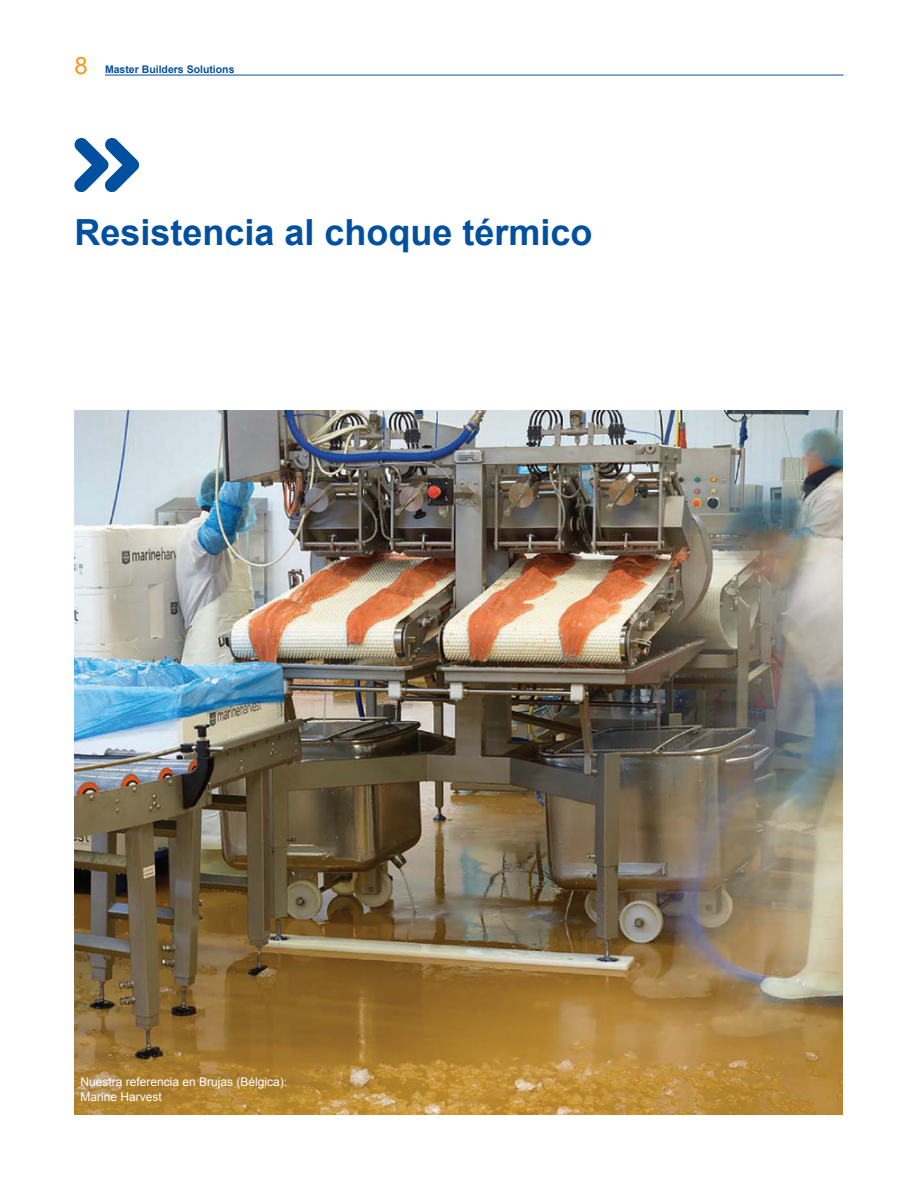
<style>
.page{position:relative;width:918px;height:1188px;background:#fff}
.page>*{position:absolute;margin:0;border:0;box-sizing:border-box;transform-origin:0 0}
.t1{font:700 36px "Arial";color:#01509f}
.t2{font:24px "Arial";color:#f7981d}
.t3{font:12px "Arial";color:#fff}
.t4{font:700 10.5px "Arial";color:#01509f}
</style>
<div class="page">
<img style="left:74px;top:411px;width:768px;height:703px">
<svg style="left:74px;top:138px;width:65px;height:54px"></svg>
<hr style="left:105px;top:75px;width:739px;height:1px;background:#01509f">
<h2 class="t2" style="left:74px;top:49px;width:15px">8</h2>
<p class="t4" style="left:105px;top:62px;width:131px">Master Builders Solutions</p>
<p class="t1" style="left:74px;top:208px;width:520px">Resistencia al choque térmico</p>
<p class="t3" style="left:80px;top:1074px;width:208px">Nuestra referencia en Brujas (Bélgica):</p>
<p class="t3" style="left:80px;top:1089px;width:83px">Marine Harvest</p>
</div>
